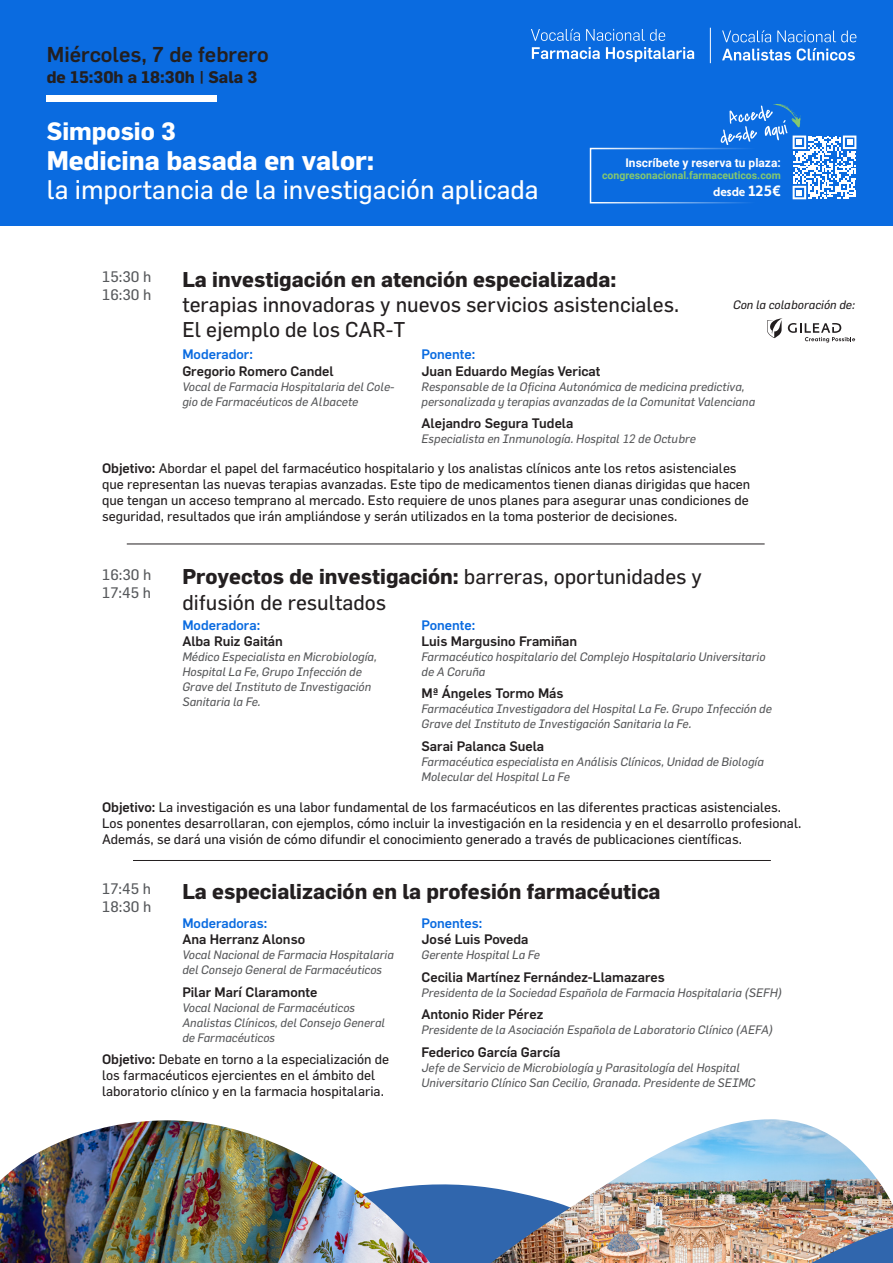
<style>
.page{position:relative;width:893px;height:1263px;background:#fff}
.page>*{position:absolute;margin:0;border:0;box-sizing:border-box;transform-origin:0 0}
.DENOIMNACION{font:26.4px "Flama";color:#fff}
.DENOIMNACION-2{font:700 26.4px "Flama";color:#fff}
.DENOIMNACION-3{font:700 24.6px "Flama";color:#fff}
.t1{font:500 21.15px "Flama";color:#231f20}
.PONENCIA{font:21px/25.2px "Flama";color:#231f20}
.PONENCIA-2{font:700 21px "Flama";color:#231f20}
.t2{font:700 16.5px "Flama";color:#231f20}
.t3{font:15px "Flama";color:#57595c}
.t4{font:13.5px/16.2px "Flama";color:#231f20}
.t5{font:500 13.5px "Flama";color:#231f20}
.t6{font:500 13.5px "Flama";color:#0a6be0}
.t7{font:italic 12px/15px "Flama";color:#57585a}
.t8{font:700 12px "Roboto";color:#fff}
.t9{font:italic 12px "Flama";color:#231f20}
.t10{font:700 12px "Faricy New";color:#fff}
.t11{font:700 10.5px "Roboto";color:#85c86f}
.s1{font-size:15px}
.s2{font-weight:700}
.s3{font-weight:500}
</style>
<div class="page">
<div style="left:0;top:0;width:893px;height:225px;background:#0a6be0"></div>
<div style="left:47px;top:95px;width:170px;height:7px;background:#fff"></div>
<hr style="left:127px;top:544px;width:638px;height:1px;background:#231f20">
<img style="left:618px;top:1119px;width:258px;height:58px">
<img style="left:0;top:1120px;width:338px;height:143px">
<img style="left:113px;top:1177px;width:780px;height:86px">
<hr style="left:133px;top:860px;width:638px;height:1px;background:#231f20">
<svg style="left:721px;top:104px;width:135px;height:95px"></svg>
<svg style="left:531px;top:29px;width:49px;height:12px"></svg>
<svg style="left:586px;top:29px;width:79px;height:12px"></svg>
<svg style="left:532px;top:47px;width:68px;height:12px"></svg>
<svg style="left:606px;top:47px;width:88px;height:15px"></svg>
<svg style="left:722px;top:30px;width:49px;height:12px"></svg>
<svg style="left:777px;top:30px;width:79px;height:12px"></svg>
<svg style="left:722px;top:49px;width:69px;height:12px"></svg>
<svg style="left:797px;top:48px;width:58px;height:13px"></svg>
<hr style="left:710px;top:28px;width:1px;height:35px;background:#fff">
<svg style="left:767px;top:318px;width:15px;height:20px"></svg>
<svg style="left:788px;top:323px;width:67px;height:20px"></svg>
<p class="t1" style="left:47px;top:40px;width:223px">Miércoles, 7 de febrero</p>
<p class="t2" style="left:47px;top:67px;width:212px">de 15:30h a 18:30h | Sala 3</p>
<p class="DENOIMNACION-3" style="left:47px;top:116px;width:130px">Simposio 3</p>
<p class="DENOIMNACION-2" style="left:47px;top:145px;width:329px">Medicina basada en valor:</p>
<p class="DENOIMNACION" style="left:47px;top:173px;width:493px">la importancia de la investigación aplicada</p>
<p class="t8" style="left:625px;top:154px;width:157px">Inscríbete y reserva tu plaza:</p>
<p class="t11" style="left:602px;top:168px;width:180px">congresonacional.farmaceuticos.com</p>
<p class="t10" style="left:713px;top:185px;width:69px">desde <span class="s1">125€</span></p>
<p class="t3" style="left:102px;top:268px;width:51px">15:30 h</p>
<p class="t3" style="left:102px;top:286px;width:51px">16:30 h</p>
<p class="PONENCIA" style="left:182px;top:266px;width:498px"><span class="s2">La investigación en atención especializada: </span>terapias innovadoras y nuevos servicios asistenciales.<br>El ejemplo de los CAR-T</p>
<p class="t6" style="left:182px;top:345px;width:72px">Moderador:</p>
<p class="t5" style="left:182px;top:361px;width:153px">Gregorio Romero Candel</p>
<p class="t7" style="left:182px;top:379px;width:214px">Vocal de Farmacia Hospitalaria del Cole&shy;gio de Farmacéuticos de Albacete</p>
<p class="t9" style="left:733px;top:297px;width:123px">Con la colaboración de:</p>
<p class="t6" style="left:421px;top:345px;width:55px">Ponente:</p>
<p class="t5" style="left:421px;top:361px;width:180px">Juan Eduardo Megías Vericat</p>
<p class="t7" style="left:421px;top:379px;width:335px">Responsable de la Oficina Autonómica de medicina predictiva, personalizada y terapias avanzadas de la Comunitat Valenciana</p>
<p class="t5" style="left:421px;top:414px;width:153px">Alejandro Segura Tudela</p>
<p class="t7" style="left:421px;top:431px;width:276px">Especialista en Inmunología. Hospital 12 de Octubre</p>
<p class="t4" style="left:102px;top:459px;width:650px"><span class="s3">Objetivo:</span> Abordar el papel del farmacéutico hospitalario y los analistas clínicos ante los retos asistenciales que representan las nuevas terapias avanzadas. Este tipo de medicamentos tienen dianas dirigidas que hacen que tengan un acceso temprano al mercado. Esto requiere de unos planes para asegurar unas condiciones de seguridad, resultados que irán ampliándose y serán utilizados en la toma posterior de decisiones.</p>
<p class="t3" style="left:102px;top:566px;width:51px">16:30 h</p>
<p class="t3" style="left:102px;top:584px;width:50px">17:45 h</p>
<p class="PONENCIA" style="left:182px;top:564px;width:521px"><span class="s2">Proyectos de investigación:</span> barreras, oportunidades y difusión de resultados</p>
<p class="t6" style="left:182px;top:615px;width:79px">Moderadora:</p>
<p class="t5" style="left:182px;top:631px;width:102px">Alba Ruiz Gaitán</p>
<p class="t7" style="left:182px;top:649px;width:196px">Médico Especialista en Microbiología,<br>Hospital La Fe, Grupo Infección de<br>Grave del Instituto de Investigación<br>Sanitaria la Fe.</p>
<p class="t6" style="left:421px;top:615px;width:55px">Ponente:</p>
<p class="t5" style="left:421px;top:631px;width:157px">Luis Margusino Framiñan</p>
<p class="t7" style="left:421px;top:649px;width:346px">Farmacéutico hospitalario del Complejo Hospitalario Universitario de A Coruña</p>
<p class="t5" style="left:421px;top:684px;width:144px">Mª Ángeles Tormo Más</p>
<p class="t7" style="left:421px;top:701px;width:352px">Farmacéutica Investigadora del Hospital La Fe. Grupo Infección de<br>Grave del Instituto de Investigación Sanitaria la Fe.</p>
<p class="t5" style="left:421px;top:736px;width:124px">Sarai Palanca Suela</p>
<p class="t7" style="left:421px;top:754px;width:344px">Farmacéutica especialista en Análisis Clínicos, Unidad de Biología<br>Molecular del Hospital La Fe</p>
<p class="t4" style="left:102px;top:798px;width:701px"><span class="s3">Objetivo:</span> La investigación es una labor fundamental de los farmacéuticos en las diferentes practicas asistenciales.<br>Los ponentes desarrollaran, con ejemplos, cómo incluir la investigación en la residencia y en el desarrollo profesional.<br>Además, se dará una visión de cómo difundir el conocimiento generado a través de publicaciones científicas.</p>
<p class="PONENCIA-2" style="left:182px;top:878px;width:480px">La especialización en la profesión farmacéutica</p>
<p class="t6" style="left:182px;top:913px;width:86px">Moderadoras:</p>
<p class="t5" style="left:182px;top:930px;width:124px">Ana Herranz Alonso</p>
<p class="t7" style="left:182px;top:947px;width:213px">Vocal Nacional de Farmacia Hospitalaria del Consejo General de Farmacéuticos</p>
<p class="t5" style="left:182px;top:982px;width:136px">Pilar Marí Claramonte</p>
<p class="t7" style="left:182px;top:1000px;width:174px">Vocal Nacional de Farmacéuticos</p>
<p class="t7" style="left:182px;top:1015px;width:204px">Analistas Clínicos, del Consejo General</p>
<p class="t7" style="left:182px;top:1030px;width:94px">de Farmacéuticos</p>
<p class="t3" style="left:102px;top:880px;width:50px">17:45 h</p>
<p class="t3" style="left:102px;top:898px;width:51px">18:30 h</p>
<p class="t6" style="left:421px;top:913px;width:62px">Ponentes:</p>
<p class="t5" style="left:421px;top:930px;width:109px">José Luis Poveda</p>
<p class="t7" style="left:421px;top:947px;width:120px">Gerente Hospital La Fe</p>
<p class="t5" style="left:421px;top:967px;width:245px">Cecilia Martínez Fernández-Llamazares</p>
<p class="t7" style="left:421px;top:985px;width:362px">Presidenta de la Sociedad Española de Farmacia Hospitalaria (SEFH)</p>
<p class="t5" style="left:421px;top:1005px;width:123px">Antonio Rider Pérez</p>
<p class="t7" style="left:421px;top:1022px;width:353px">Presidente de la Asociación Española de Laboratorio Clínico (AEFA)</p>
<p class="t5" style="left:421px;top:1042px;width:141px">Federico García García</p>
<p class="t7" style="left:421px;top:1060px;width:320px">Jefe de Servicio de Microbiología y Parasitología del Hospital</p>
<p class="t7" style="left:421px;top:1075px;width:336px">Universitario Clínico San Cecilio, Granada. Presidente de SEIMC</p>
<p class="t4" style="left:102px;top:1050px;width:289px"><span class="s3">Objetivo:</span> Debate en torno a la especialización de los farmacéuticos ejercientes en el ámbito del laboratorio clínico y en la farmacia hospitalaria.</p>
</div>
